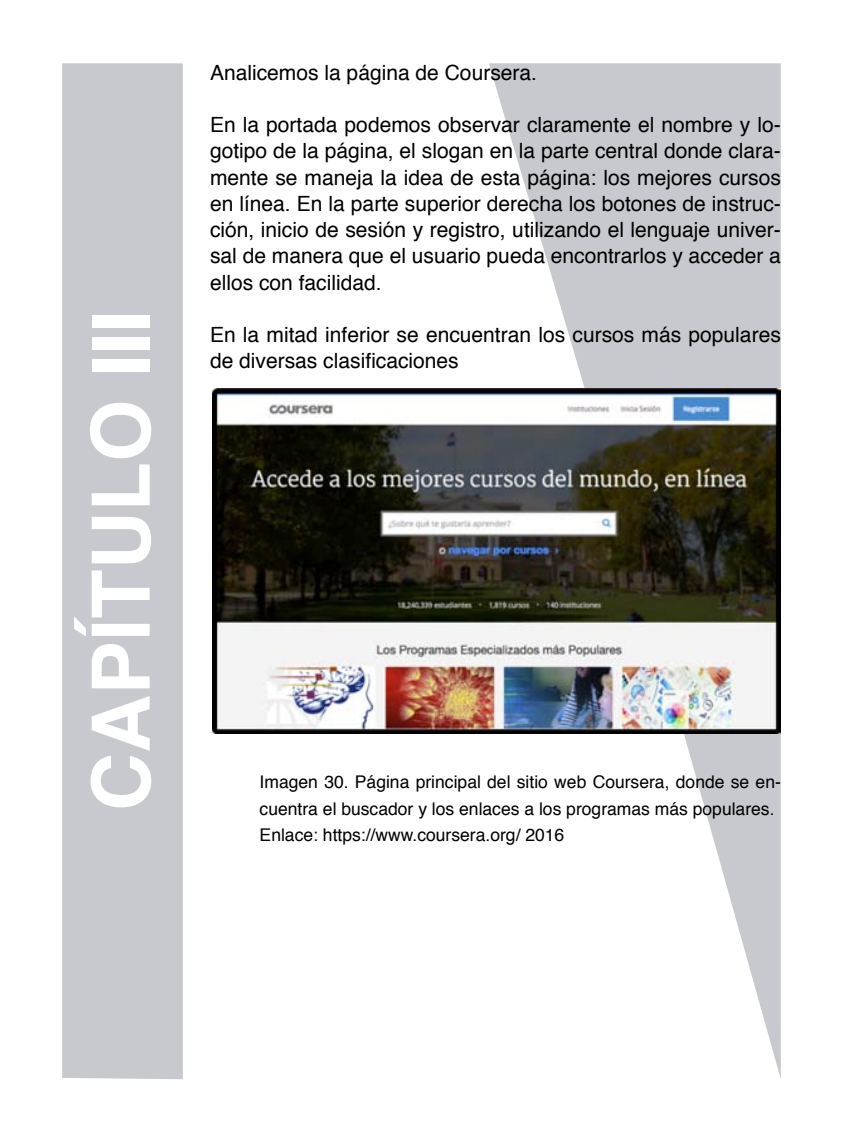
<style>
.page{position:relative;width:844px;height:1141px;background:#fff}
.page>*{position:absolute;margin:0;border:0;box-sizing:border-box;transform-origin:0 0}
.t1{font:700 80.5px "Helvetica";color:#fff}
.t2{font:21px/26.2px "Helvetica";color:#000;text-align:justify}
.t3{font:17.5px/26.2px "Helvetica";color:#000}
</style>
<div class="page">
<svg style="left:488px;top:63px;width:292px;height:1013px"></svg>
<div style="left:62px;top:63px;width:121px;height:1016px;background:#c7c9ce"></div>
<img style="left:212px;top:389px;width:568px;height:345px">
<h1 class="t1" style="left:56px;top:811px;width:502px;rotate:-90deg">CAPÍTULO III</h1>
<p class="t2" style="left:210px;top:60px;width:328px">Analicemos la página de Coursera.</p>
<p class="t2" style="left:210px;top:112px;width:572px">En la portada podemos observar claramente el nombre y lo&shy;gotipo de la página, el slogan en la parte central donde clara&shy;mente se maneja la idea de esta página: los mejores cursos en línea. En la parte superior derecha los botones de instruc&shy;ción, inicio de sesión y registro, utilizando el lenguaje univer&shy;sal de manera que el usuario pueda encontrarlos y acceder a ellos con facilidad.</p>
<p class="t2" style="left:210px;top:322px;width:572px">En la mitad inferior se encuentran los cursos más populares de diversas clasificaciones</p>
<p class="t3" style="left:259px;top:770px;width:522px">Imagen 30. Página principal del sitio web Coursera, donde se en&shy;cuentra el buscador y los enlaces a los programas más populares.<br>Enlace: https://www.coursera.org/ 2016</p>
</div>
